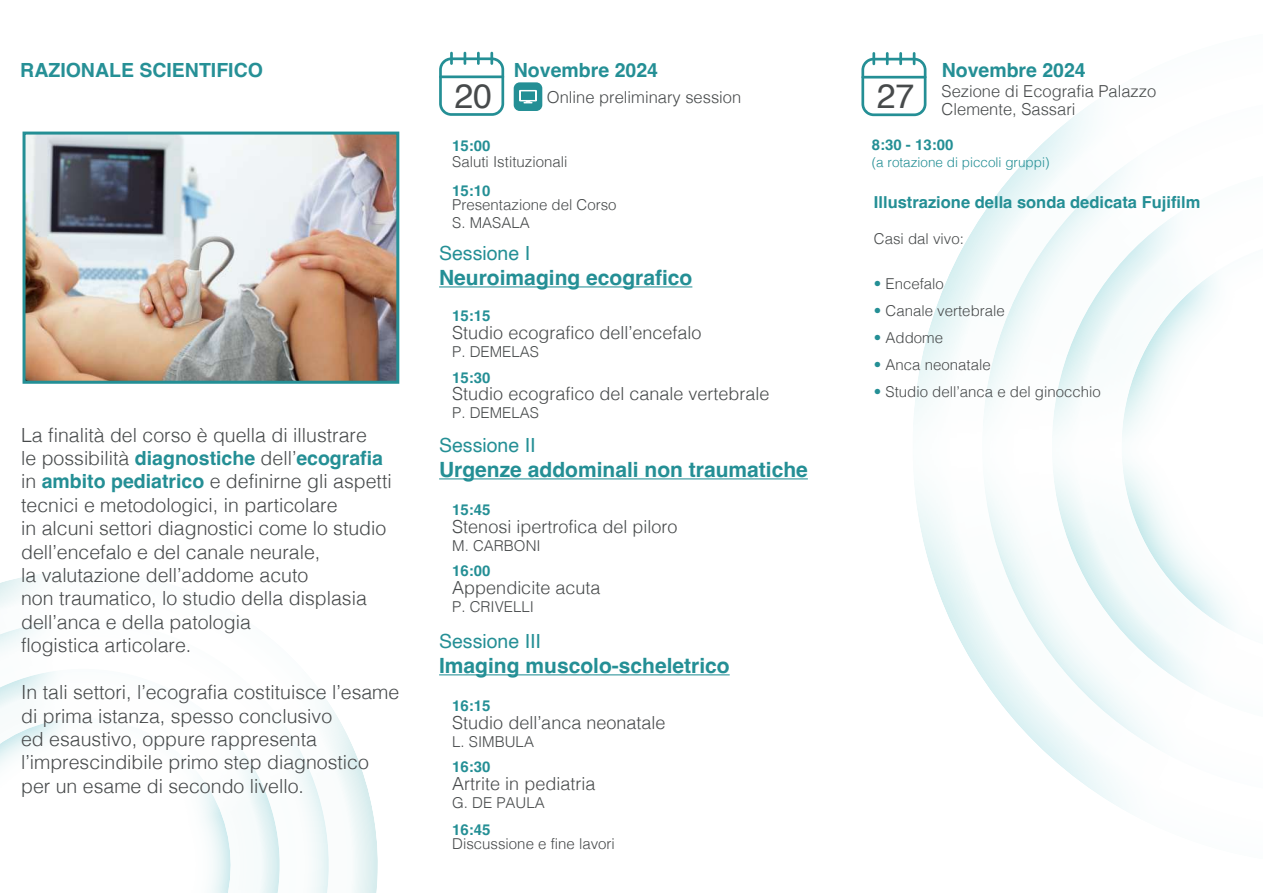
<style>
.page{position:relative;width:1263px;height:893px;background:#fff}
.page>*{position:absolute;margin:0;border:0;box-sizing:border-box;transform-origin:0 0}
.t1{font:33.9px "Helvetica";color:#474a4b}
.t2{font:700 21px "Helvetica";color:#248f95}
.t3{font:300 19.5px/23.4px "Helvetica";color:#474a4b}
.t4{font:19.5px "Helvetica";color:#248f95}
.t5{font:700 19.5px "Helvetica";color:#248f95}
.t6{font:700 19.5px "Helvetica";color:#269096}
.t7{font:300 18px "Helvetica";color:#474a4b}
.t8{font:300 16.5px/18px "Helvetica";color:#474a4b}
.t9{font:700 16.5px "Helvetica";color:#248f95}
.t10{font:300 15px/18px "Helvetica";color:#474a4b}
.t11{font:700 15px "Helvetica";color:#248f95}
.t12{font:300 13.5px "Helvetica";color:#248f95}
.s1{font-weight:700;color:#248f95}
.s2{color:#248f95}
</style>
<div class="page">
<svg style="left:0;top:575px;width:378px;height:318px"></svg>
<svg style="left:0;top:620px;width:329px;height:273px"></svg>
<svg style="left:0;top:669px;width:280px;height:224px"></svg>
<svg style="left:0;top:718px;width:231px;height:175px"></svg>
<svg style="left:439px;top:52px;width:65px;height:64px"></svg>
<svg style="left:912px;top:67px;width:212px;height:743px"></svg>
<svg style="left:982px;top:98px;width:173px;height:697px"></svg>
<svg style="left:1052px;top:167px;width:145px;height:558px"></svg>
<svg style="left:1121px;top:237px;width:111px;height:419px"></svg>
<hr style="left:439px;top:286px;width:253px;height:1px;background:#248f95">
<hr style="left:439px;top:478px;width:369px;height:1px;background:#248f95">
<hr style="left:439px;top:674px;width:291px;height:1px;background:#248f95">
<svg style="left:861px;top:52px;width:65px;height:64px"></svg>
<div style="left:514px;top:82px;width:28px;height:29px;background:#248f95;border-radius:6px"></div>
<svg style="left:519px;top:90px;width:18px;height:13px"></svg>
<img style="left:27px;top:136px;width:368px;height:244px">
<div style="left:23px;top:132px;width:376px;height:252px;border:3px solid #248f95"></div>
<p class="t6" style="left:20px;top:58px;width:244px">RAZIONALE SCIENTIFICO</p>
<p class="t3" style="left:21px;top:422px;width:372px">La finalità del corso è quella di illustrare<br>le possibilità <span class="s1">diagnostiche</span> dell’<span class="s1">ecografia </span>in <span class="s1">ambito pediatrico</span> e definirne gli aspetti tecnici e metodologici, in particolare<br>in alcuni settori diagnostici come lo studio dell’encefalo e del canale neurale,<br>la valutazione dell’addome acuto<br>non traumatico, lo studio della displasia dell’anca e della patologia<br>flogistica articolare.</p>
<p class="t3" style="left:21px;top:679px;width:380px">In tali settori, l’ecografia costituisce l’esame di prima istanza, spesso conclusivo<br>ed esaustivo, oppure rappresenta l’imprescindibile primo step diagnostico per un esame di secondo livello.</p>
<h1 class="t1" style="left:454px;top:70px;width:39px">20</h1>
<p class="t5" style="left:514px;top:58px;width:146px">Novembre 2024</p>
<p class="t5" style="left:942px;top:59px;width:146px">Novembre 2024</p>
<p class="t8" style="left:547px;top:87px;width:196px">Online preliminary session</p>
<p class="t8" style="left:942px;top:81px;width:216px">Sezione di Ecografia Palazzo<br>Clemente, Sassari</p>
<h1 class="t1" style="left:877px;top:70px;width:39px">27</h1>
<p class="t11" style="left:452px;top:137px;width:40px">15:00</p>
<p class="t10" style="left:452px;top:152px;width:117px">Saluti Istituzionali</p>
<p class="t11" style="left:452px;top:181px;width:40px">15:10</p>
<p class="t10" style="left:452px;top:194px;width:166px">Presentazione del Corso<br>S. MASALA</p>
<p class="t4" style="left:439px;top:238px;width:93px">Sessione I</p>
<p class="t2" style="left:439px;top:265px;width:255px">Neuroimaging ecografico</p>
<p class="t11" style="left:452px;top:307px;width:40px">15:15</p>
<p class="t7" style="left:452px;top:317px;width:251px">Studio ecografico dell’encefalo</p>
<p class="t10" style="left:452px;top:342px;width:88px">P. DEMELAS</p>
<p class="t11" style="left:452px;top:368px;width:40px">15:30</p>
<p class="t7" style="left:452px;top:379px;width:319px">Studio ecografico del canale vertebrale</p>
<p class="t10" style="left:452px;top:403px;width:88px">P. DEMELAS</p>
<p class="t4" style="left:439px;top:430px;width:98px">Sessione II</p>
<p class="t2" style="left:439px;top:457px;width:370px">Urgenze addominali non traumatiche</p>
<p class="t11" style="left:452px;top:500px;width:40px">15:45</p>
<p class="t7" style="left:452px;top:511px;width:227px">Stenosi ipertrofica del piloro</p>
<p class="t10" style="left:452px;top:535px;width:90px">M. CARBONI</p>
<p class="t11" style="left:452px;top:562px;width:40px">16:00</p>
<p class="t7" style="left:452px;top:572px;width:150px">Appendicite acuta</p>
<p class="t10" style="left:452px;top:597px;width:83px">P. CRIVELLI</p>
<p class="t4" style="left:439px;top:626px;width:103px">Sessione III</p>
<p class="t2" style="left:439px;top:653px;width:292px">Imaging muscolo-scheletrico</p>
<p class="t11" style="left:452px;top:696px;width:40px">16:15</p>
<p class="t7" style="left:452px;top:707px;width:215px">Studio dell’anca neonatale</p>
<p class="t10" style="left:452px;top:731px;width:83px">L. SIMBULA</p>
<p class="t11" style="left:452px;top:757px;width:40px">16:30</p>
<p class="t7" style="left:452px;top:768px;width:145px">Artrite in pediatria</p>
<p class="t10" style="left:452px;top:792px;width:94px">G. DE PAULA</p>
<p class="t11" style="left:452px;top:820px;width:40px">16:45</p>
<p class="t10" style="left:452px;top:833px;width:164px">Discussione e fine lavori</p>
<p class="t11" style="left:872px;top:136px;width:83px">8:30 - 13:00</p>
<p class="t12" style="left:872px;top:150px;width:179px">(a rotazione di piccoli gruppi)</p>
<p class="t9" style="left:874px;top:192px;width:328px">Illustrazione della sonda dedicata Fujifilm</p>
<p class="t10" style="left:874px;top:229px;width:92px">Casi dal vivo:</p>
<p class="t10" style="left:874px;top:274px;width:72px"><span class="s2">•</span> Encefalo</p>
<p class="t10" style="left:874px;top:301px;width:132px"><span class="s2">•</span> Canale vertebrale</p>
<p class="t10" style="left:874px;top:328px;width:71px"><span class="s2">•</span> Addome</p>
<p class="t10" style="left:874px;top:355px;width:118px"><span class="s2">•</span> Anca neonatale</p>
<p class="t10" style="left:874px;top:382px;width:228px"><span class="s2">•</span> Studio dell’anca e del ginocchio</p>
</div>
